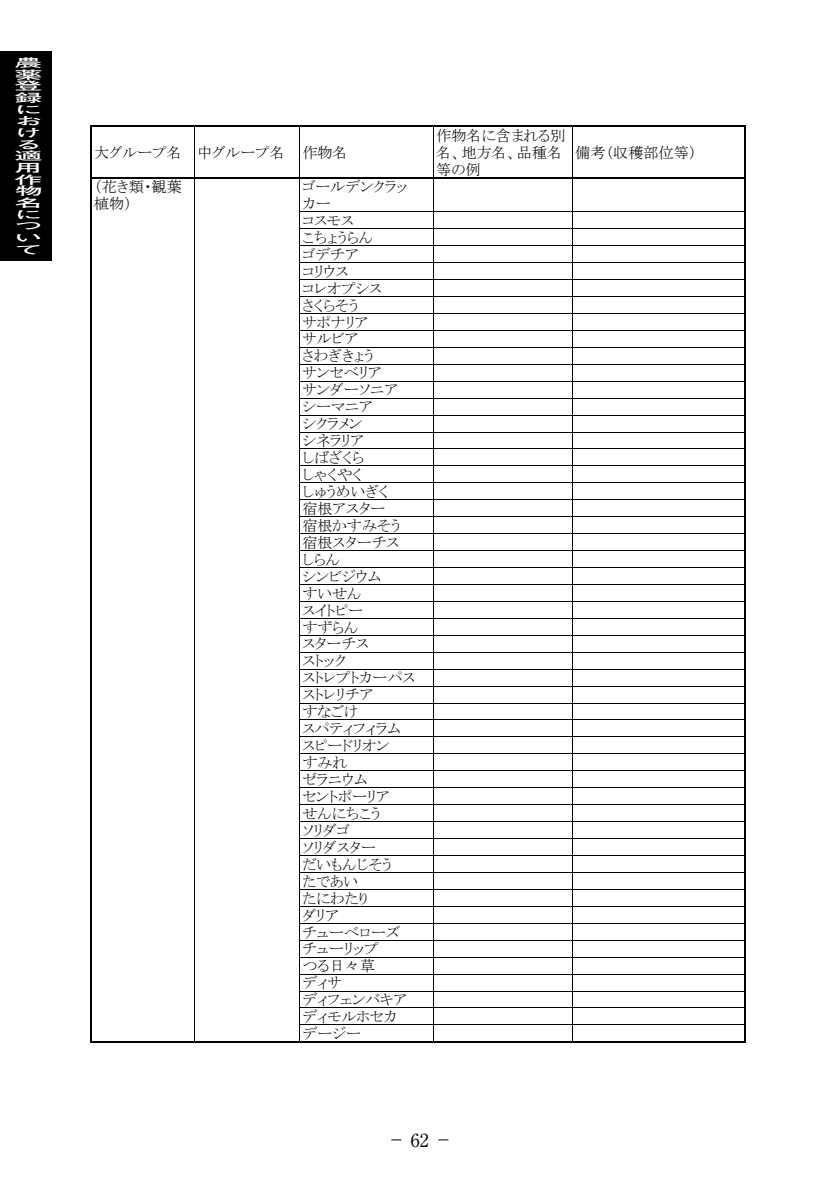
<style>
.page{position:relative;width:840px;height:1191px;background:#fff}
.page>*{position:absolute;margin:0;border:0;box-sizing:border-box;transform-origin:0 0}
.t1{font:20px "MS Mincho";color:#000}
.t2{font:15.2px/17px "MS P Mincho";color:#000}
.t3{font:700 11.4px/11.6px "Futo Go B101 Pro";color:#fff;scale:2.44 1}
.s1{font-family:"Ryumin Pro";font-size:18px}
</style>
<div class="page">
<hr style="left:91px;top:126px;width:1px;height:51px;background:#000">
<hr style="left:194px;top:127px;width:1px;height:50px;background:#000">
<hr style="left:299px;top:127px;width:1px;height:50px;background:#000">
<hr style="left:433px;top:127px;width:1px;height:50px;background:#000">
<hr style="left:572px;top:127px;width:1px;height:50px;background:#000">
<hr style="left:744px;top:127px;width:1px;height:50px;background:#000">
<hr style="left:92px;top:126px;width:653px;height:1px;background:#000">
<hr style="left:91px;top:177px;width:654px;height:1px;background:#000">
<hr style="left:91px;top:178px;width:1px;height:864px;background:#000">
<hr style="left:194px;top:178px;width:1px;height:863px;background:#000">
<hr style="left:299px;top:178px;width:1px;height:863px;background:#000">
<hr style="left:433px;top:178px;width:1px;height:863px;background:#000">
<hr style="left:572px;top:178px;width:1px;height:863px;background:#000">
<hr style="left:744px;top:178px;width:1px;height:864px;background:#000">
<hr style="left:300px;top:212px;width:444px;height:1px;background:#000">
<hr style="left:300px;top:229px;width:444px;height:1px;background:#000">
<hr style="left:300px;top:245px;width:444px;height:1px;background:#000">
<hr style="left:300px;top:262px;width:444px;height:1px;background:#000">
<hr style="left:300px;top:279px;width:444px;height:1px;background:#000">
<hr style="left:300px;top:296px;width:444px;height:1px;background:#000">
<hr style="left:300px;top:313px;width:444px;height:1px;background:#000">
<hr style="left:300px;top:330px;width:444px;height:1px;background:#000">
<hr style="left:300px;top:347px;width:444px;height:1px;background:#000">
<hr style="left:300px;top:364px;width:444px;height:1px;background:#000">
<hr style="left:300px;top:381px;width:444px;height:1px;background:#000">
<hr style="left:300px;top:398px;width:444px;height:1px;background:#000">
<hr style="left:300px;top:415px;width:444px;height:1px;background:#000">
<hr style="left:300px;top:432px;width:444px;height:1px;background:#000">
<hr style="left:300px;top:449px;width:444px;height:1px;background:#000">
<hr style="left:300px;top:466px;width:444px;height:1px;background:#000">
<hr style="left:300px;top:483px;width:444px;height:1px;background:#000">
<hr style="left:300px;top:499px;width:444px;height:1px;background:#000">
<hr style="left:300px;top:516px;width:444px;height:1px;background:#000">
<hr style="left:300px;top:533px;width:444px;height:1px;background:#000">
<hr style="left:300px;top:550px;width:444px;height:1px;background:#000">
<hr style="left:300px;top:567px;width:444px;height:1px;background:#000">
<hr style="left:300px;top:584px;width:444px;height:1px;background:#000">
<hr style="left:300px;top:601px;width:444px;height:1px;background:#000">
<hr style="left:300px;top:618px;width:444px;height:1px;background:#000">
<hr style="left:300px;top:635px;width:444px;height:1px;background:#000">
<hr style="left:300px;top:652px;width:444px;height:1px;background:#000">
<hr style="left:300px;top:669px;width:444px;height:1px;background:#000">
<hr style="left:300px;top:686px;width:444px;height:1px;background:#000">
<hr style="left:300px;top:703px;width:444px;height:1px;background:#000">
<hr style="left:300px;top:720px;width:444px;height:1px;background:#000">
<hr style="left:300px;top:737px;width:444px;height:1px;background:#000">
<hr style="left:300px;top:753px;width:444px;height:1px;background:#000">
<hr style="left:300px;top:770px;width:444px;height:1px;background:#000">
<hr style="left:300px;top:787px;width:444px;height:1px;background:#000">
<hr style="left:300px;top:804px;width:444px;height:1px;background:#000">
<hr style="left:300px;top:821px;width:444px;height:1px;background:#000">
<hr style="left:300px;top:838px;width:444px;height:1px;background:#000">
<hr style="left:300px;top:855px;width:444px;height:1px;background:#000">
<hr style="left:300px;top:872px;width:444px;height:1px;background:#000">
<hr style="left:300px;top:889px;width:444px;height:1px;background:#000">
<hr style="left:300px;top:906px;width:444px;height:1px;background:#000">
<hr style="left:300px;top:923px;width:444px;height:1px;background:#000">
<hr style="left:300px;top:940px;width:444px;height:1px;background:#000">
<hr style="left:300px;top:957px;width:444px;height:1px;background:#000">
<hr style="left:300px;top:974px;width:444px;height:1px;background:#000">
<hr style="left:300px;top:991px;width:444px;height:1px;background:#000">
<hr style="left:300px;top:1007px;width:444px;height:1px;background:#000">
<hr style="left:300px;top:1024px;width:444px;height:1px;background:#000">
<hr style="left:92px;top:1041px;width:653px;height:1px;background:#000">
<div style="left:0;top:51px;width:51px;height:210px;background:#000"></div>
<p class="t3" style="left:14px;top:55px;width:13px">農薬登録における適用作物名について</p>
<p class="t2" style="left:94px;top:144px;width:255px">大グループ名 中グループ名 作物名</p>
<p class="t2" style="left:94px;top:178px;width:89px">（花き類・観葉植物）</p>
<p class="t2" style="left:302px;top:178px;width:114px">ゴールデンクラッカー<br>コスモス<br>こちょうらん<br>ゴデチア<br>コリウス<br>コレオプシス<br>さくらそう<br>サポナリア<br>サルビア<br>さわぎきょう<br>サンセベリア<br>サンダーソニアシーマニア<br>シクラメン<br>シネラリア<br>しばざくら<br>しゃくやく<br>しゅうめいぎく<br>宿根アスター<br>宿根かすみそう宿根スターチス<br>しらん<br>シンビジウム<br>すいせん<br>スイトピー<br>すずらん<br>スターチス<br>ストック<br>ストレプトカーパスストレリチア<br>すなごけ<br>スパティフィラムスピードリオン<br>すみれ<br>ゼラニウム<br>セントポーリア<br>せんにちこう<br>ソリダゴ<br>ソリダスター<br>だいもんじそう<br>たであい<br>たにわたり<br>ダリア<br>チューベローズチューリップ<br>つる日々草<br>ディサ<br>ディフェンバキアディモルホセカデージー</p>
<p class="t2" style="left:436px;top:127px;width:131px">作物名に含まれる別名、地方名、品種名等の例</p>
<p class="t2" style="left:575px;top:144px;width:122px">備考（収穫部位等）</p>
<h1 class="t1" style="left:391px;top:1130px;width:58px">−<span class="s1">62</span>−</h1>
</div>
